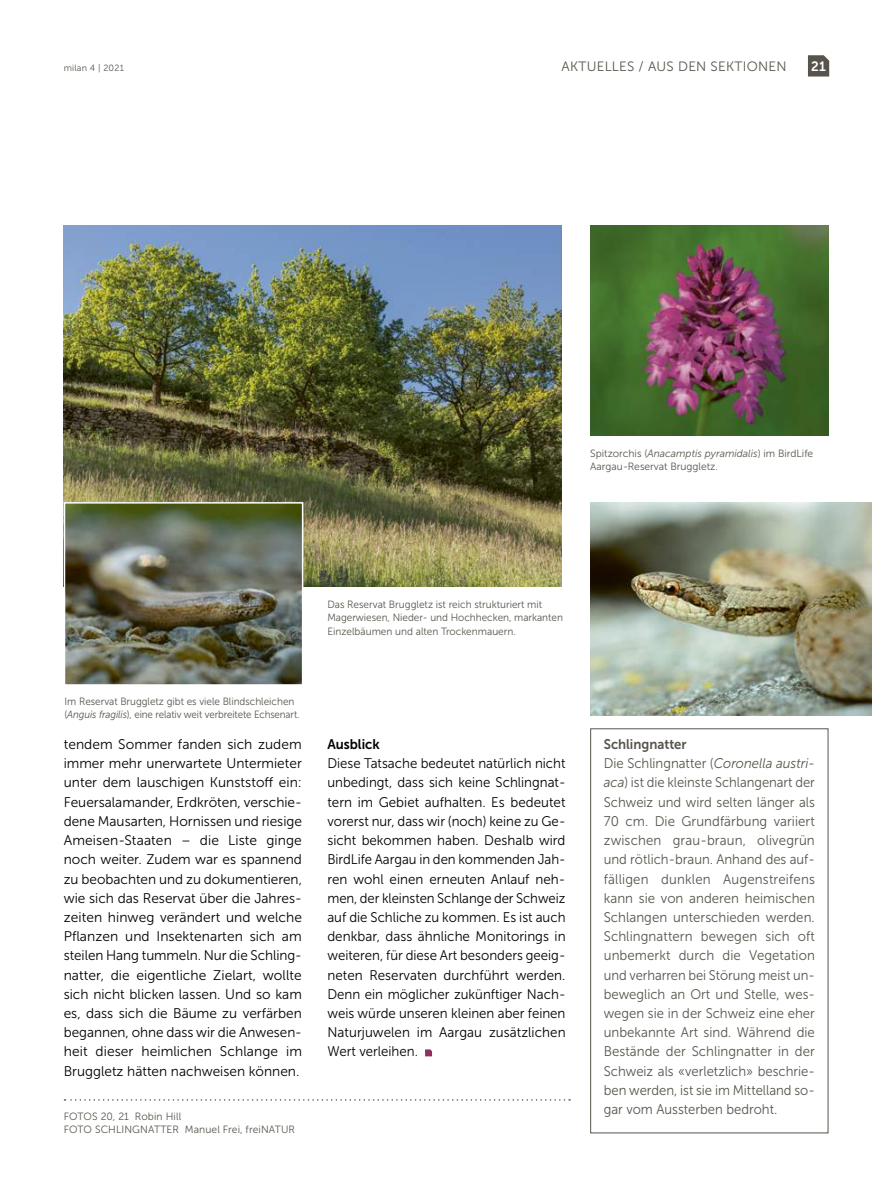
<style>
.page{position:relative;width:893px;height:1191px;background:#fff}
.page>*{position:absolute;margin:0;border:0;box-sizing:border-box;transform-origin:0 0}
.t1{font:13.95px/19.2px "Museo Sans 300";color:#000;text-align:justify}
.t2{font:13.95px/19.2px "Museo Sans 300";color:#57544b;text-align:justify;scale:.94 1}
.t3{font:13.95px/19.2px "Museo Sans 300";color:#000;text-align:justify;scale:.95 1}
.t4{font:13.95px "Museo Sans 700";color:#57544b;scale:.94 1}
.t5{font:13.95px "Museo Sans 700";color:#000;scale:.95 1}
.t6{font:13.5px "Museo Sans 300";letter-spacing:.02em;color:#57544b}
.t7{font:13.5px "Museo Sans 700";color:#fff}
.t8{font:10.5px/13.5px "Museo Sans 300";color:#57544b}
.t9{font:10.5px/13.5px "Museo Sans 300";color:#57544b;scale:.96 1}
.t10{font:10.5px/13.5px "Museo Sans 300";color:#57544b;scale:.95 1}
.t11{font:9px "Museo Sans 300";letter-spacing:.02em;color:#57544b}
.s1{font-style:italic}
</style>
<div class="page">
<svg style="left:425px;top:1049px;width:7px;height:7px"></svg>
<svg style="left:64px;top:1099px;width:506px;height:1px"></svg>
<svg style="left:808px;top:55px;width:21px;height:21px"></svg>
<img style="left:590px;top:502px;width:282px;height:213px">
<img style="left:590px;top:225px;width:238px;height:211px">
<img style="left:64px;top:225px;width:497px;height:362px">
<img style="left:67px;top:505px;width:233px;height:177px">
<div style="left:64px;top:502px;width:239px;height:183px;border:2px solid #fff"></div>
<div style="left:590px;top:728px;width:238px;height:405px;border:1px solid #57544b"></div>
<p class="t11" style="left:64px;top:63px;width:62px">milan 4 | 2021</p>
<p class="t6" style="left:561px;top:59px;width:227px">AKTUELLES / AUS DEN SEKTIONEN</p>
<p class="t7" style="left:811px;top:59px;width:16px">21</p>
<p class="t8" style="left:590px;top:446px;width:224px">Spitzorchis (<span class="s1">Anacamptis pyramidalis</span>) im BirdLife<br>Aargau-Reservat Bruggletz.</p>
<p class="t10" style="left:65px;top:694px;width:249px">Im Reservat Bruggletz gibt es viele Blindschleichen (<span class="s1">Anguis fragilis</span>), eine relativ weit verbreitete Echsenart.</p>
<p class="t9" style="left:327px;top:597px;width:247px">Das Reservat Bruggletz ist reich strukturiert mit<br>Magerwiesen, Nieder- und Hochhecken, markanten<br>Einzelbäumen und alten Trockenmauern.</p>
<p class="t1" style="left:64px;top:735px;width:240px">tendem Sommer fanden sich zudem immer mehr unerwartete Untermieter unter dem lauschigen Kunststoff ein:<br>Feuersalamander, Erdkröten, verschie&shy;dene Mausarten, Hornissen und riesige Ameisen-Staaten – die Liste ginge noch weiter. Zudem war es spannend zu beobachten und zu dokumentieren, wie sich das Reservat über die Jahres&shy;zeiten hinweg verändert und welche Pflanzen und Insektenarten sich am steilen Hang tummeln. Nur die Schling&shy;natter, die eigentliche Zielart, wollte sich nicht blicken lassen. Und so kam es, dass sich die Bäume zu verfärben begannen, ohne dass wir die Anwesen&shy;heit dieser heimlichen Schlange im Bruggletz hätten nachweisen können.</p>
<p class="t5" style="left:327px;top:736px;width:57px">Ausblick</p>
<p class="t3" style="left:327px;top:754px;width:252px">Diese Tatsache bedeutet natürlich nicht unbedingt, dass sich keine Schlingnat&shy;tern im Gebiet aufhalten. Es bedeutet vorerst nur, dass wir (noch) keine zu Ge&shy;sicht bekommen haben. Deshalb wird BirdLife Aargau in den kommenden Jah&shy;ren wohl einen erneuten Anlauf neh&shy;men, der kleinsten Schlange der Schweiz auf die Schliche zu kommen. Es ist auch denkbar, dass ähnliche Monitorings in weiteren, für diese Art besonders geeig&shy;neten Reservaten durchführt werden.<br>Denn ein möglicher zukünftiger Nach&shy;weis würde unseren kleinen aber feinen Naturjuwelen im Aargau zusätzlichen Wert verleihen.</p>
<p class="t8" style="left:64px;top:1109px;width:233px">FOTOS 20, 21 Robin Hill<br>FOTO SCHLINGNATTER Manuel Frei, freiNATUR</p>
<p class="t4" style="left:604px;top:736px;width:90px">Schlingnatter</p>
<p class="t2" style="left:604px;top:754px;width:226px">Die Schlingnatter (<span class="s1">Coronella austri&shy;aca</span>) ist die kleinste Schlangenart der Schweiz und wird selten länger als 70 cm. Die Grundfärbung variiert zwischen grau-braun, olivegrün und rötlich-braun. Anhand des auf&shy;fälligen dunklen Augenstreifens kann sie von anderen heimischen Schlangen unterschieden werden.<br>Schlingnattern bewegen sich oft unbemerkt durch die Vegetation und verharren bei Störung meist un&shy;beweglich an Ort und Stelle, wes&shy;wegen sie in der Schweiz eine eher unbekannte Art sind. Während die Bestände der Schlingnatter in der Schweiz als «verletzlich» beschrie&shy;ben werden, ist sie im Mittelland so&shy;gar vom Aussterben bedroht.</p>
</div>
